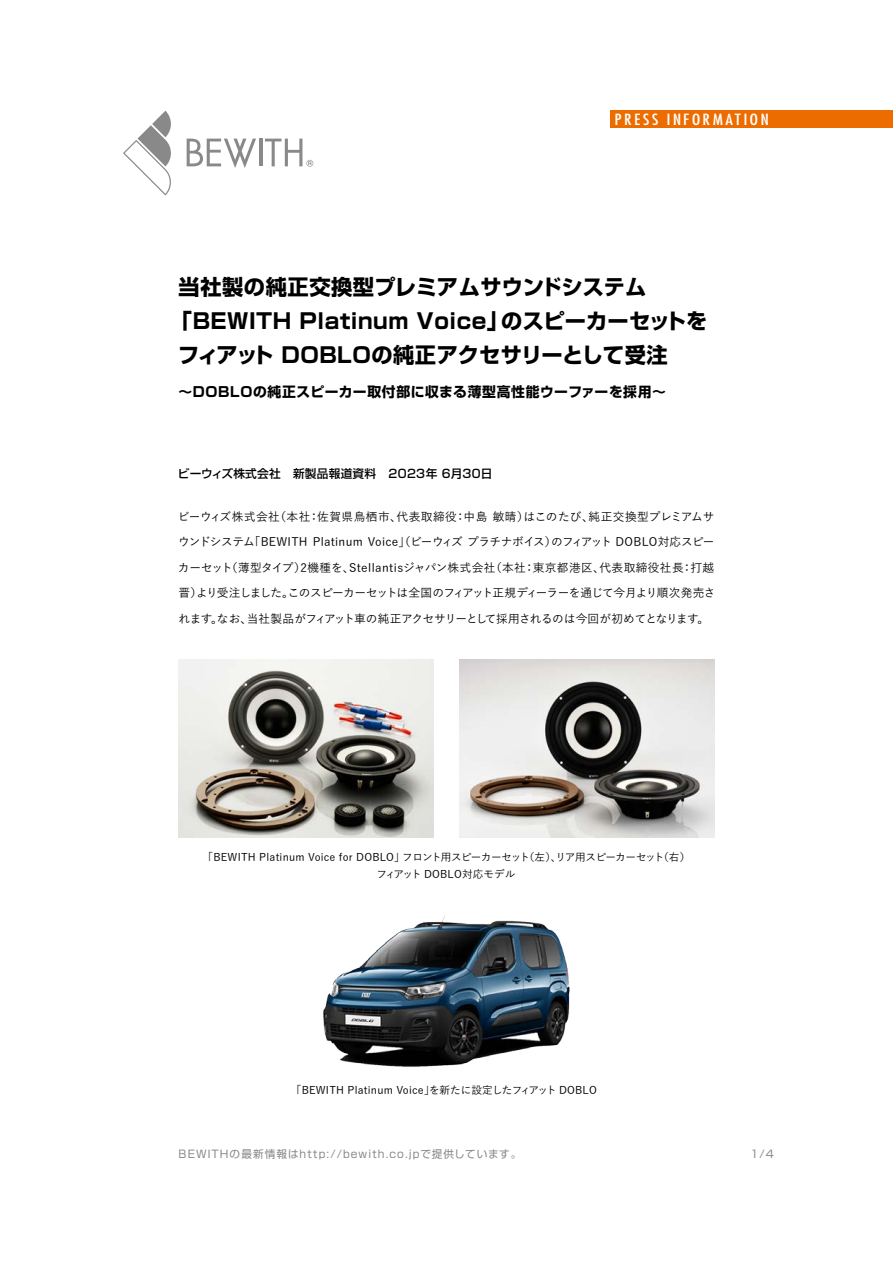
<style>
.page{position:relative;width:893px;height:1263px;background:#fff}
.page>*{position:absolute;margin:0;border:0;box-sizing:border-box;transform-origin:0 0}
.t1{font:700 21.3px/34px "Shin Go Pro";letter-spacing:.025em;color:#000}
.t2{font:700 21.3px/34px "Shin Go Pro";letter-spacing:.005em;color:#000}
.t3{font:14.85px "Kudos Cond SSK";letter-spacing:.15em;color:#fff;scale:1.2 1}
.t4{font:700 13.8px "Shin Go Pro";letter-spacing:.05em;color:#000}
.t5{font:500 11.7px "Yu Go";letter-spacing:-.05em;color:#000}
.t6{font:500 11.7px "Yu Go";letter-spacing:-.015em;color:#000}
.t7{font:500 11.7px "Yu Go";letter-spacing:.025em;color:#000}
.t8{font:500 11.7px "Shin Go Pro";letter-spacing:.02em;color:#000}
.t9{font:500 11.7px "Yu Go";letter-spacing:.035em;color:#000}
.t10{font:500 11.7px "Yu Go";letter-spacing:-.035em;color:#000}
.t11{font:500 11.7px "Yu Go";letter-spacing:-.08em;color:#000}
.t12{font:500 11.7px "Yu Go";letter-spacing:.005em;color:#000}
.t13{font:500 10.65px/17px "Yu Go";letter-spacing:.015em;color:#000}
.t14{font:10.65px "Shin Go Pro";letter-spacing:.1em;color:#898989}
.t15{font:500 10.65px "Yu Go";letter-spacing:-.02em;color:#000}
.t16{font:500 10.65px "Yu Go";letter-spacing:-.075em;color:#000}
.t17{font:500 10.65px "Yu Go";letter-spacing:-.06em;color:#000}
</style>
<div class="page">
<svg style="left:123px;top:111px;width:48px;height:85px"></svg>
<svg style="left:187px;top:139px;width:69px;height:29px"></svg>
<hr style="left:259px;top:139px;width:3px;height:27px;background:#898989">
<svg style="left:265px;top:139px;width:48px;height:28px"></svg>
<img style="left:179px;top:659px;width:255px;height:179px">
<div style="left:610px;top:111px;width:283px;height:17px;background:#ed6c00"></div>
<img style="left:323px;top:915px;width:247px;height:152px">
<img style="left:459px;top:659px;width:255px;height:179px">
<p class="t3" style="left:615px;top:110px;width:37px">PRESS</p>
<p class="t3" style="left:667px;top:110px;width:86px">INFORMATION</p>
<h1 class="t2" style="left:501px;top:268px;width:208px;text-indent:-322px">当社製の純正交換型プレミアムサウンドシステム<br>のスピーカーセットを</h1>
<h1 class="t1" style="left:178px;top:302px;width:491px;text-indent:-7px">「BEWITH Platinum Voice」<br>フィアット DOBLOの純正アクセサリーとして受注</h1>
<p class="t4" style="left:178px;top:381px;width:489px">〜DOBLOの純正スピーカー取付部に収まる薄型高性能ウーファーを採用〜</p>
<p class="t8" style="left:178px;top:464px;width:316px">ビーウィズ株式会社　新製品報道資料　2023年 6月30日</p>
<p class="t6" style="left:274px;top:505px;width:38px">（本社</p>
<p class="t6" style="left:493px;top:505px;width:38px">敏晴）</p>
<p class="t6" style="left:589px;top:505px;width:127px">純正交換型プレミアムサ</p>
<p class="t12" style="left:178px;top:505px;width:103px">ビーウィズ株式会社</p>
<p class="t6" style="left:464px;top:505px;width:25px">中島</p>
<p class="t6" style="left:317px;top:505px;width:86px">佐賀県鳥栖市、</p>
<p class="t6" style="left:397px;top:505px;width:62px">代表取締役</p>
<p class="t6" style="left:523px;top:505px;width:72px">はこのたび、</p>
<p class="t6" style="left:308px;top:505px;width:13px">：</p>
<p class="t6" style="left:454px;top:505px;width:13px">：</p>
<p class="t7" style="left:249px;top:531px;width:309px">「BEWITH Platinum Voice」（ビーウィズプラチナボイス）</p>
<p class="t10" style="left:551px;top:531px;width:165px">のフィアット DOBLO対応スピー</p>
<p class="t11" style="left:178px;top:531px;width:78px">ウンドシステム</p>
<p class="t6" style="left:226px;top:556px;width:130px">（薄型タイプ 2）機種を、</p>
<p class="t6" style="left:490px;top:556px;width:37px">（本社</p>
<p class="t9" style="left:349px;top:556px;width:148px">Stellantisジャパン株式会社</p>
<p class="t9" style="left:599px;top:556px;width:86px">代表取締役社長</p>
<p class="t6" style="left:533px;top:556px;width:74px">東京都港区、</p>
<p class="t6" style="left:690px;top:556px;width:25px">打越</p>
<p class="t6" style="left:178px;top:556px;width:56px">カーセット</p>
<p class="t6" style="left:523px;top:556px;width:13px">：</p>
<p class="t6" style="left:681px;top:556px;width:13px">：</p>
<p class="t6" style="left:179px;top:582px;width:25px">晋）</p>
<p class="t5" style="left:288px;top:582px;width:429px">このスピーカーセットは全国のフィアット正規ディーラーを通じて今月より順次発売さ</p>
<p class="t11" style="left:196px;top:582px;width:99px">より受注しました。</p>
<p class="t5" style="left:247px;top:607px;width:464px">当社製品がフィアット車の純正アクセサリーとして採用されるのは今回が初めてとなります。</p>
<p class="t6" style="left:179px;top:607px;width:75px">れますなお、</p>
<p class="t6" style="left:211px;top:607px;width:13px">。</p>
<p class="t13" style="left:524px;top:847px;width:39px">（左）、</p>
<p class="t13" style="left:658px;top:847px;width:34px">（右(</p>
<p class="t13" style="left:377px;top:847px;width:140px;text-indent:-174px">「BEWITH Platinum Voice for DOBLO」<br>フィアット DOBLO対応モデル</p>
<p class="t16" style="left:402px;top:847px;width:129px">フロント用スピーカーセット</p>
<p class="t17" style="left:555px;top:847px;width:111px">リア用スピーカーセット</p>
<p class="t13" style="left:291px;top:1080px;width:145px">「BEWITH Platinum Voice」</p>
<p class="t15" style="left:429px;top:1080px;width:169px">を新たに設定したフィアット DOBLO</p>
<p class="t14" style="left:179px;top:1145px;width:344px">BEWITHの最新情報はhttp://bewith.co.jpで提供しています。</p>
<p class="t14" style="left:750px;top:1145px;width:25px">1/4</p>
</div>
